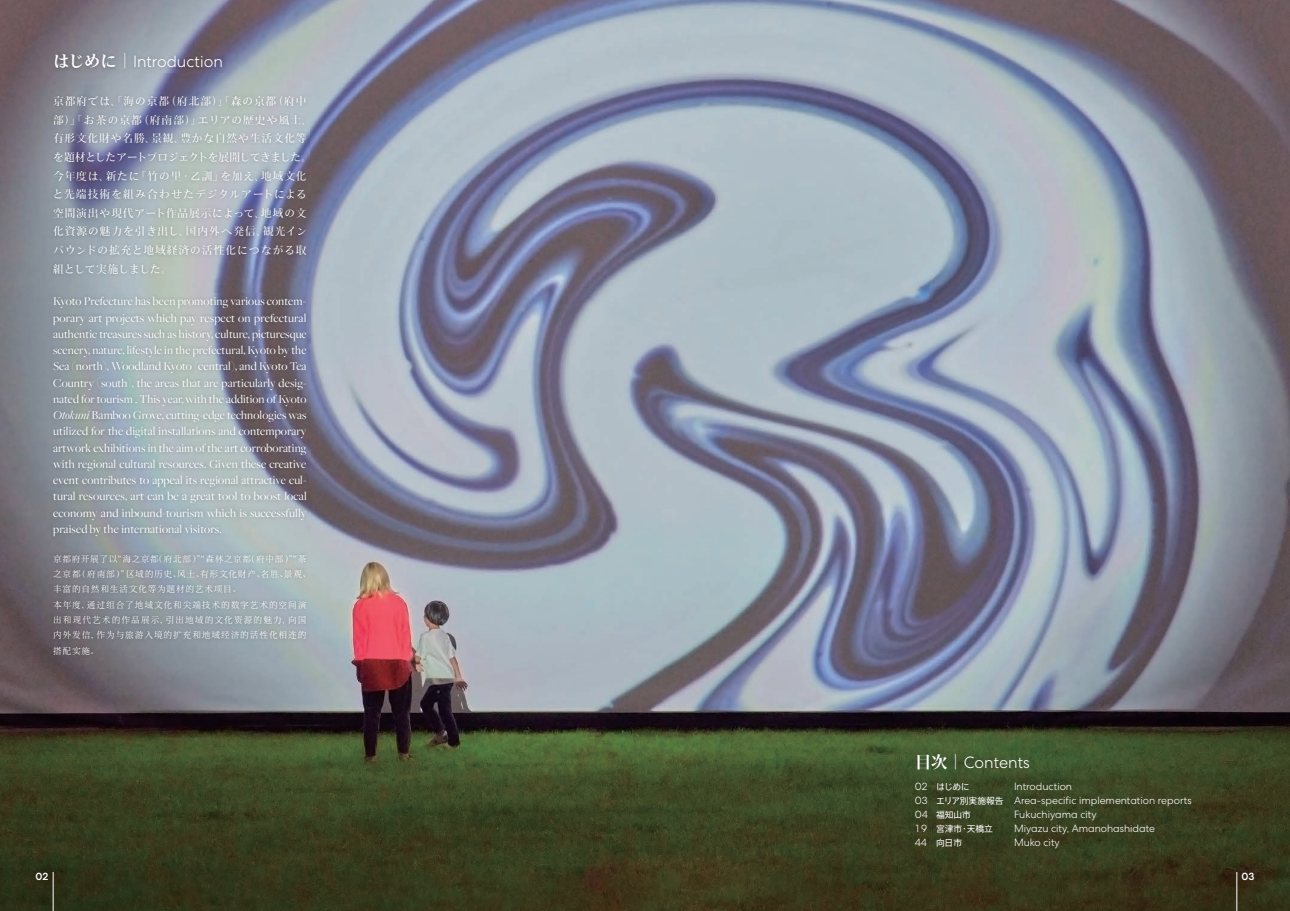
<style>
.page{position:relative;width:1290px;height:911px;background:#fff}
.page>*{position:absolute;margin:0;border:0;box-sizing:border-box;transform-origin:0 0}
.t1{font:300 16.25px "Centra No 2";color:#fff}
.t2{font:12.5px/16.2px "Freight Big Pro";letter-spacing:.01em;color:#fff;text-align:justify}
.t3{font:10.62px/18.6px "TP Min Std N C Hi R";letter-spacing:.085em;color:#fff}
.t4{font:300 10.5px/14px "Centra No 2";color:#fff}
.t5{font:500 10.5px "Centra No 2";color:#fff}
.t6{font:8.75px/15.2px "Sim Song";letter-spacing:.095em;color:#fff}
.t7{font:8.75px "Axis Std";color:#fff}
.s1{font-family:"TP Min Std N C Hi B";font-weight:400}
.s2{font-style:italic}
.s3{font-family:"Centra No 2";font-weight:300;font-size:10.5px}
.s4{font-family:"Axis Std";font-weight:400;font-size:8.75px}
</style>
<div class="page">
<img style="left:0;top:0;width:1290px;height:911px">
<img style="left:50px;top:92px;width:260px;height:185px">
<img style="left:50px;top:551px;width:259px;height:107px">
<img style="left:50px;top:293px;width:260px;height:247px">
<img style="left:51px;top:50px;width:174px;height:22px">
<hr style="left:53px;top:872px;width:1px;height:39px;background:#fff">
<hr style="left:1236px;top:872px;width:1px;height:39px;background:#fff">
<h1 class="t1" style="left:53px;top:53px;width:171px"><span class="s1">はじめに｜</span>Introduction</h1>
<p class="t3" style="left:53px;top:91px;width:261px">京都府では、「海の京都（府北部）」「森の京都（府中部）」「お茶の京都（府南部）」エリアの歴史や風土、有形文化財や名勝、景観、豊かな自然や生活文化等を題材としたアートプロジェクトを展開してきました。今年度は、新たに「竹の里・乙訓」を加え、地域文化と先端技術を組み合わせたデジタルアートによる空間演出や現代アート作品展示によって、地域の文化資源の魅力を引き出し、国内外へ発信、観光インバウンドの拡充と地域経済の活性化につながる取組として実施しました。</p>
<p class="t2" style="left:53px;top:293px;width:255px">Kyoto Prefecture has been promoting various contem&shy;porary art projects which pay respect on prefectural authentic treasures such as history, culture, picturesque scenery, nature, lifestyle in the prefectural, Kyoto by the Sea (north), Woodland Kyoto (central), and Kyoto Tea Country (south), the areas that are particularly desig&shy;nated for tourism . This year, with the addition of Kyoto <span class="s2">Otokuni</span> Bamboo Grove, cutting-edge technologies was utilized for the digital installations and contemporary artwork exhibitions in the aim of the art corroborating with regional cultural resources. Given these creative event contributes to appeal its regional attractive cul&shy;tural resources, art can be a great tool to boost local economy and inbound-tourism which is successfully praised by the international visitors.</p>
<p class="t6" style="left:53px;top:551px;width:259px">京都府开展了以“海之京都（府北部）”“森林之京都（府中部）”“茶之京都（府南部）”区域的历史、风土、有形文化财产、名胜、景观、丰富的自然和生活文化等为题材的艺术项目。<br>本年度，通过组合了地域文化和尖端技术的数字艺术的空间演出和现代艺术的作品展示，引出地域的文化资源的魅力，向国内外发信，作为与旅游入境的扩充和地域经济的活性化相连的搭配实施。</p>
<h1 class="t1" style="left:915px;top:753px;width:116px"><span class="s1">目次｜</span>Contents</h1>
<p class="t7" style="left:915px;top:780px;width:56px"><span class="s3">02</span> はじめに</p>
<p class="t4" style="left:915px;top:780px;width:278px;text-indent:99px">Introduction<br>03 <span class="s4">エリア別実施報告</span> Area-specific implementation reports</p>
<p class="t7" style="left:915px;top:808px;width:58px"><span class="s3">04</span> 福知山市</p>
<p class="t4" style="left:1014px;top:808px;width:84px">Fukuchiyama city</p>
<p class="t7" style="left:916px;top:822px;width:79px"><span class="s3">1 9</span> 宮津市・天橋立</p>
<p class="t4" style="left:1014px;top:822px;width:142px">Miyazu city, Amanohashidate</p>
<p class="t7" style="left:915px;top:836px;width:49px"><span class="s3">44</span> 向日市</p>
<p class="t4" style="left:1014px;top:836px;width:47px">Muko city</p>
<p class="t5" style="left:35px;top:870px;width:15px">02</p>
<p class="t5" style="left:1241px;top:870px;width:15px">03</p>
</div>
